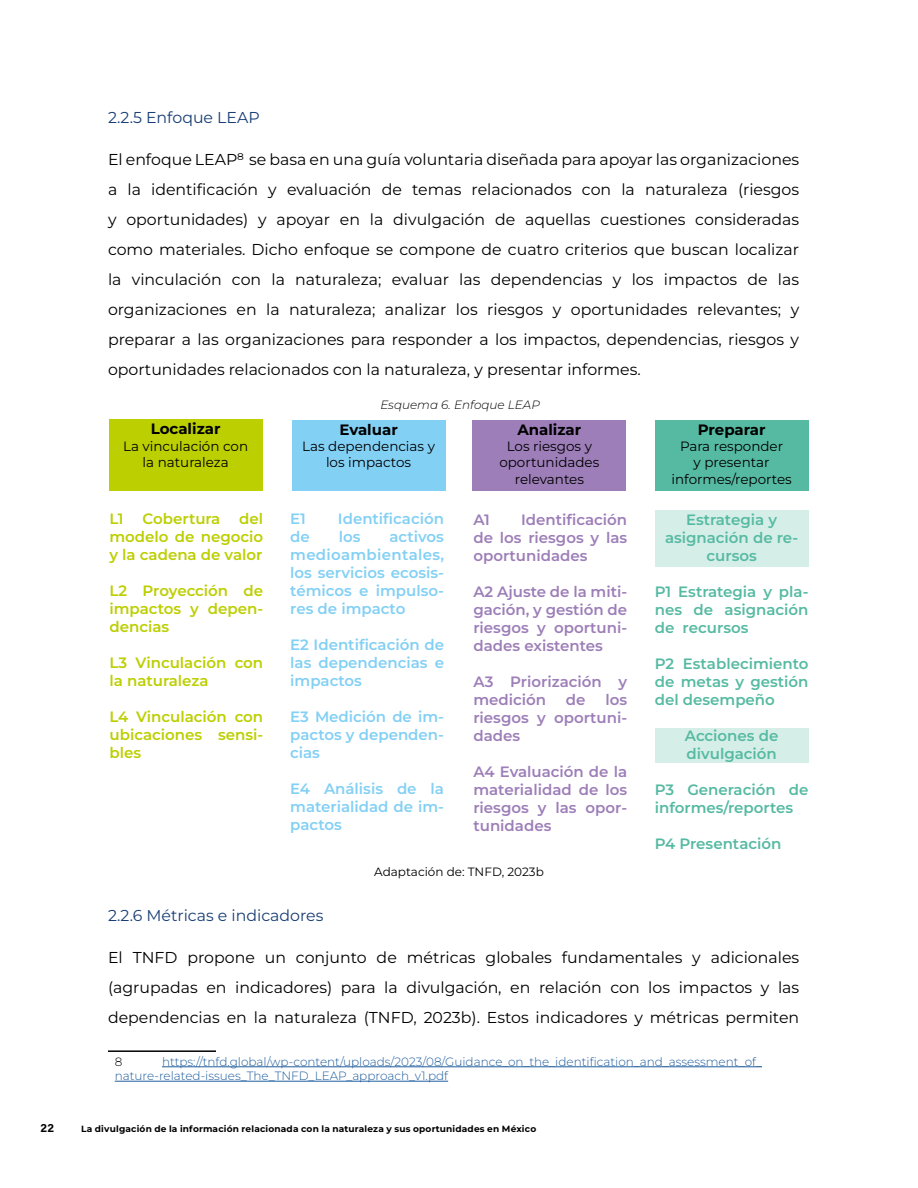
<style>
.page{position:relative;width:918px;height:1188px;background:#fff}
.page>*{position:absolute;margin:0;border:0;box-sizing:border-box;transform-origin:0 0}
.t1{font:15.75px/30px "Montserrat";color:#000;text-align:justify}
.t2{font:15.75px "Montserrat";color:#193e75}
.t3{font:600 15px/18px "Montserrat";color:#9d7eb8;text-align:justify}
.t4{font:600 15px/18px "Montserrat";color:#83d0f5;text-align:justify}
.t5{font:600 15px/18px "Montserrat";color:#56baa2;text-align:justify}
.t6{font:600 15px/18px "Montserrat";color:#bccf00;text-align:justify}
.t7{font:700 15px "Montserrat";color:#000}
.t8{font:13.5px/16.2px "Montserrat";color:#000;text-align:center}
.t9{font:300 12px/14.4px "Montserrat";color:#215e9e}
.t10{font:12px "Montserrat";color:#000}
.t11{font:italic 300 12px "Montserrat";color:#000}
.t12{font:700 12px "Acumin Pro";color:#000}
.t13{font:300 12px "Montserrat";color:#000}
.t14{font:700 9px "Montserrat";letter-spacing:.02em;color:#000}
</style>
<div class="page">
<hr style="left:108px;top:1050px;width:108px;height:2px;background:#000">
<hr style="left:162px;top:1066px;width:600px;height:1px;background:#215e9e">
<hr style="left:115px;top:1081px;width:333px;height:1px;background:#215e9e">
<div style="left:109px;top:420px;width:153px;height:71px;background:#bccf00"></div>
<div style="left:292px;top:421px;width:154px;height:70px;background:#83d0f5"></div>
<div style="left:472px;top:421px;width:154px;height:70px;background:#9d7eb8"></div>
<div style="left:655px;top:421px;width:153px;height:70px;background:#56baa2"></div>
<div style="left:656px;top:510px;width:153px;height:57px;background:#d5eee8"></div>
<div style="left:656px;top:728px;width:153px;height:34px;background:#d5eee8"></div>
<p class="t2" style="left:108px;top:107px;width:153px">2.2.5 Enfoque LEAP</p>
<p class="t1" style="left:108px;top:144px;width:693px">El enfoque LEAP⁸<sup>5</sup>se basa en una guía voluntaria diseñada para apoyar las organizaciones a la identificación y evaluación de temas relacionados con la naturaleza (riesgos y oportunidades) y apoyar en la divulgación de aquellas cuestiones consideradas como materiales. Dicho enfoque se compone de cuatro criterios que buscan localizar la vinculación con la naturaleza; evaluar las dependencias y los impactos de las organizaciones en la naturaleza; analizar los riesgos y oportunidades relevantes; y preparar a las organizaciones para responder a los impactos, dependencias, riesgos y oportunidades relacionados con la naturaleza, y presentar informes.</p>
<p class="t7" style="left:151px;top:418px;width:71px">Localizar</p>
<p class="t8" style="left:123px;top:437px;width:127px">La vinculación con la naturaleza</p>
<p class="t6" style="left:110px;top:509px;width:155px;text-indent:130px">del modelo de negocio y la cadena de valor</p>
<p class="t6" style="left:110px;top:581px;width:155px">L2 Proyección de impactos y depen&shy;dencias</p>
<p class="t6" style="left:110px;top:653px;width:155px">L3 Vinculación con la naturaleza</p>
<p class="t6" style="left:110px;top:707px;width:155px">L4 Vinculación con ubicaciones sensi&shy;bles</p>
<p class="t6" style="left:110px;top:509px;width:16px">L1</p>
<p class="t6" style="left:143px;top:509px;width:79px">Cobertura</p>
<p class="t11" style="left:380px;top:396px;width:161px">Esquema 6. Enfoque LEAP</p>
<p class="t7" style="left:339px;top:419px;width:60px">Evaluar</p>
<p class="t8" style="left:302px;top:438px;width:134px">Las dependencias y los impactos</p>
<p class="t4" style="left:290px;top:509px;width:17px">E1</p>
<p class="t4" style="left:338px;top:509px;width:108px">Identificación</p>
<p class="t4" style="left:290px;top:527px;width:21px">de</p>
<p class="t4" style="left:339px;top:527px;width:23px">los</p>
<p class="t4" style="left:290px;top:527px;width:155px;text-indent:99px">activos medioambientales, los servicios ecosis&shy;témicos e impulso&shy;res de impacto</p>
<p class="t4" style="left:290px;top:635px;width:155px">E2 Identificación de las dependencias e impactos</p>
<p class="t4" style="left:290px;top:707px;width:155px">E3 Medición de im&shy;pactos y dependen&shy;cias</p>
<p class="t4" style="left:290px;top:779px;width:155px">E4 Análisis de la materialidad de im&shy;pactos</p>
<p class="t7" style="left:517px;top:419px;width:66px">Analizar</p>
<p class="t8" style="left:499px;top:438px;width:102px">Los riesgos y oportunidades relevantes</p>
<p class="t3" style="left:473px;top:510px;width:155px;text-indent:48px">Identificación de los riesgos y las oportunidades</p>
<p class="t3" style="left:473px;top:582px;width:155px">A2 Ajuste de la miti&shy;gación, y gestión de riesgos y oportuni&shy;dades existentes</p>
<p class="t3" style="left:473px;top:672px;width:155px">A3 Priorización y medición</p>
<p class="t3" style="left:473px;top:510px;width:18px">A1</p>
<p class="t3" style="left:473px;top:690px;width:155px;text-indent:132px">los riesgos y oportuni&shy;dades</p>
<p class="t3" style="left:473px;top:762px;width:155px">A4 Evaluación de la materialidad de los riesgos y las opor&shy;tunidades</p>
<p class="t3" style="left:566px;top:690px;width:21px">de</p>
<p class="t10" style="left:374px;top:863px;width:171px">Adaptación de: TNFD, 2023b</p>
<p class="t7" style="left:698px;top:419px;width:69px">Preparar</p>
<p class="t8" style="left:672px;top:438px;width:122px">Para responder<br>y presentar informes/reportes</p>
<p class="t5" style="left:665px;top:510px;width:135px;text-align:center">Estrategia y asignación de re&shy;cursos</p>
<p class="t5" style="left:655px;top:582px;width:155px">P1 Estrategia y pla&shy;nes de asignación de recursos</p>
<p class="t5" style="left:655px;top:654px;width:155px">P2 Establecimiento de metas y gestión del desempeño</p>
<p class="t5" style="left:685px;top:726px;width:95px">Acciones de divulgación</p>
<p class="t5" style="left:655px;top:780px;width:155px">P3 Generación de informes/reportes</p>
<p class="t5" style="left:655px;top:834px;width:128px">P4 Presentación</p>
<p class="t2" style="left:108px;top:905px;width:217px">2.2.6 Métricas e indicadores</p>
<p class="t1" style="left:108px;top:942px;width:693px">El TNFD propone un conjunto de métricas globales fundamentales y adicionales (agrupadas en indicadores) para la divulgación, en relación con los impactos y las dependencias en la naturaleza (TNFD, 2023b). Estos indicadores y métricas permiten</p>
<p class="t13" style="left:115px;top:1053px;width:9px">8</p>
<p class="t9" style="left:115px;top:1054px;width:649px;text-indent:47px">https://tnfd.global/wp-content/uploads/2023/08/Guidance_on_the_identification_and_assessment_of_ nature-related-issues_The_TNFD_LEAP_approach_v1.pdf</p>
<p class="t12" style="left:41px;top:1120px;width:15px">22</p>
<p class="t14" style="left:81px;top:1123px;width:457px">La divulgación de la información relacionada con la naturaleza y sus oportunidades en México</p>
</div>
